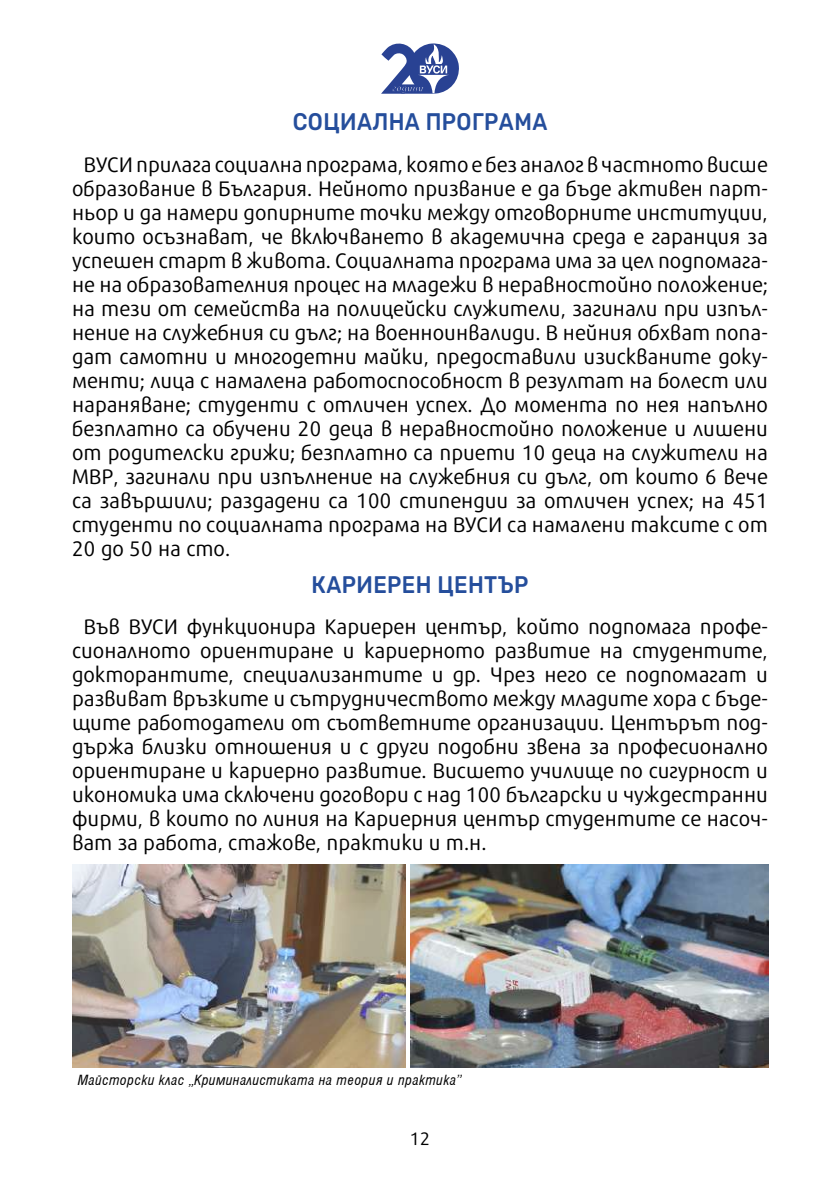
<style>
.page{position:relative;width:840px;height:1191px;background:#fff}
.page>*{position:absolute;margin:0;border:0;box-sizing:border-box;transform-origin:0 0}
.t1{font:500 24px "Rubik";letter-spacing:.02em;color:#254e9c;scale:.9 1}
.t2{font:21px/24px "Repo";color:#000;text-align:justify}
.t3{font:18px "Repo";color:#000}
.t4{font:italic condensed 16px "Helen Bg";letter-spacing:.04em;color:#000}
</style>
<div class="page">
<svg style="left:381px;top:43px;width:77px;height:51px"></svg>
<img style="left:72px;top:865px;width:333px;height:202px">
<img style="left:410px;top:865px;width:357px;height:202px">
<p class="t1" style="left:292px;top:109px;width:284px">СОЦИАЛНА ПРОГРАМА</p>
<p class="t2" style="left:72px;top:150px;width:697px;text-indent:11px">ВУСИ прилага социална програма, която е без аналог в частното висше образование в България. Нейното призвание е да бъде активен парт&shy;ньор и да намери допирните точки между отговорните институции, които осъзнават, че включването в академична среда е гаранция за успешен старт в живота. Социалната програма има за цел подпомага&shy;не на образователния процес на младежи в неравностойно положение; на тези от семейства на полицейски служители, загинали при изпъл&shy;нение на служебния си дълг; на военноинвалиди. В нейния обхват попа&shy;дат самотни и многодетни майки, предоставили изискваните доку&shy;менти; лица с намалена работоспособност в резултат на болест или нараняване; студенти с отличен успех. До момента по нея напълно безплатно са обучени 20 деца в неравностойно положение и лишени от родителски грижи; безплатно са приети 10 деца на служители на МВР, загинали при изпълнение на служебния си дълг, от които 6 вече са завършили; раздадени са 100 стипендии за отличен успех; на 451 студенти по социалната програма на ВУСИ са намалени таксите с от 20 до 50 на сто.</p>
<p class="t1" style="left:311px;top:571px;width:242px">КАРИЕРЕН ЦЕНТЪР</p>
<p class="t2" style="left:72px;top:613px;width:697px;text-indent:11px">Във ВУСИ функционира Кариерен център, който подпомага профе&shy;сионалното ориентиране и кариерното развитие на студентите, докторантите, специализантите и др. Чрез него се подпомагат и развиват връзките и сътрудничеството между младите хора с бъде&shy;щите работодатели от съответните организации. Центърът под&shy;държа близки отношения и с други подобни звена за професионално ориентиране и кариерно развитие. Висшето училище по сигурност и икономика има сключени договори с над 100 български и чуждестранни фирми, в които по линия на Кариерния център студентите се насоч&shy;ват за работа, стажове, практики и т.н.</p>
<p class="t4" style="left:78px;top:1072px;width:385px">Майсторски клас „Криминалистиката на теория и практика·</p>
<p class="t3" style="left:409px;top:1123px;width:22px">12</p>
</div>
